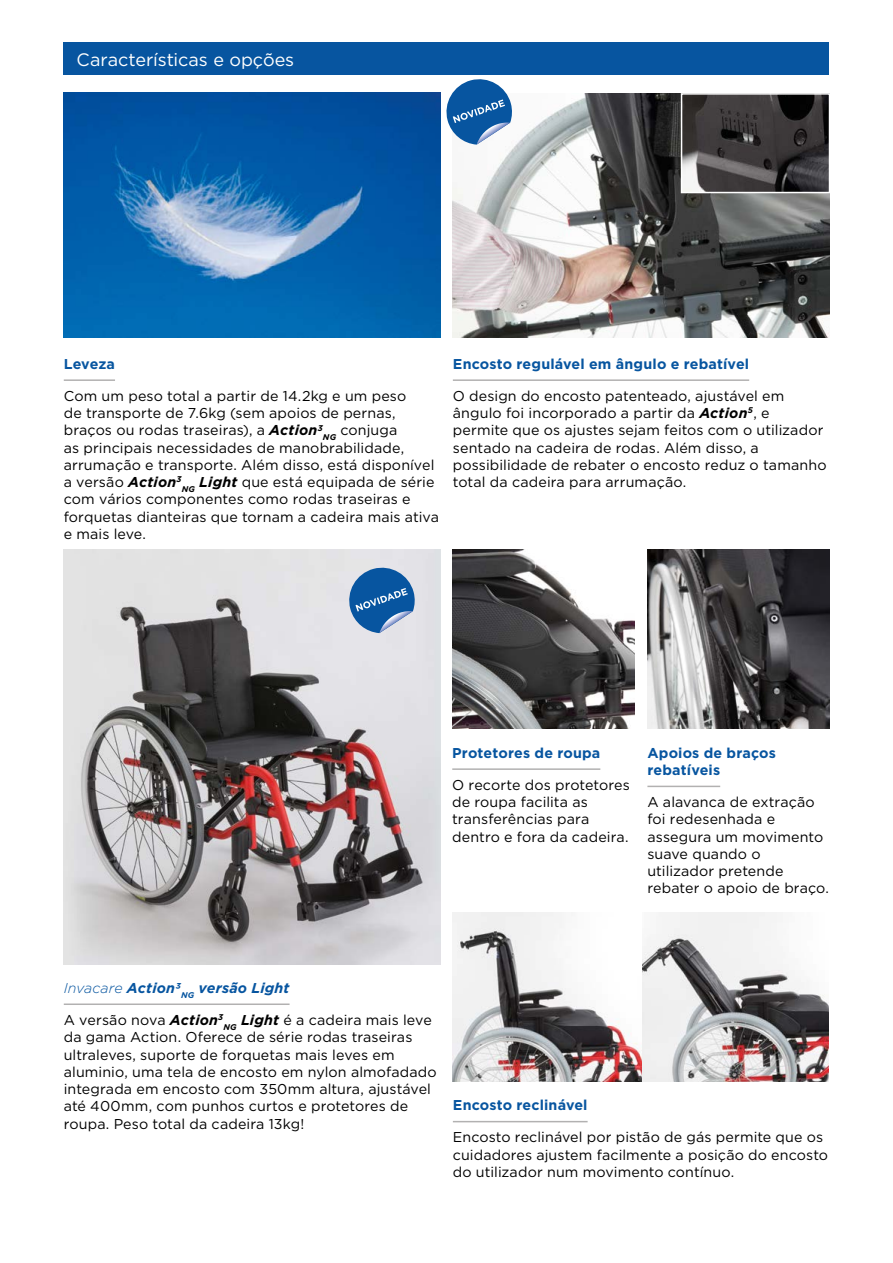
<style>
.page{position:relative;width:893px;height:1263px;background:#fff}
.page>*{position:absolute;margin:0;border:0;box-sizing:border-box;transform-origin:0 0}
.t1{font:18px "Gotham";color:#fff}
.t2{font:14.25px/17.2px "Gotham";letter-spacing:.01em;color:#000}
.t3{font:700 14.25px/17.2px "Gotham";letter-spacing:.01em;color:#0755a0}
.t4{font:italic 700 14.25px "Gotham";letter-spacing:.01em;color:#0755a0}
.s1{font-weight:700;font-style:italic}
.s2{font-weight:300}
</style>
<div class="page">
<div style="left:64px;top:43px;width:765px;height:32px;background:#0755a0"></div>
<img style="left:64px;top:92px;width:377px;height:245px">
<img style="left:452px;top:549px;width:182px;height:180px">
<img style="left:647px;top:549px;width:182px;height:180px">
<img style="left:453px;top:94px;width:376px;height:243px">
<img style="left:684px;top:96px;width:143px;height:94px">
<div style="left:681px;top:93px;width:149px;height:100px;border:2px solid #fff"></div>
<img style="left:453px;top:912px;width:376px;height:170px">
<hr style="left:64px;top:379px;width:51px;height:2px;background:#b2b1b1">
<hr style="left:452px;top:768px;width:148px;height:2px;background:#b2b1b1">
<hr style="left:647px;top:786px;width:73px;height:1px;background:#b2b1b1">
<hr style="left:453px;top:379px;width:296px;height:2px;background:#b2b1b1">
<hr style="left:453px;top:1121px;width:135px;height:1px;background:#b2b1b1">
<img style="left:64px;top:549px;width:376px;height:415px">
<hr style="left:64px;top:1003px;width:226px;height:2px;background:#b2b1b1">
<svg style="left:446px;top:79px;width:67px;height:66px"></svg>
<svg style="left:346px;top:564px;width:69px;height:69px;background:#608ebd"></svg>
<p class="t1" style="left:77px;top:48px;width:219px">Características e opções</p>
<p class="t3" style="left:64px;top:355px;width:53px">Leveza</p>
<p class="t2" style="left:64px;top:387px;width:377px">Com um peso total a partir de 14.2kg e um peso<br>de transporte de 7.6kg (sem apoios de pernas, braços ou rodas traseiras), a <span class="s1">Action</span><sup>3</sup><sub>NG</sub> conjuga<br>as principais necessidades de manobrabilidade, arrumação e transporte. Além disso, está disponível a versão <span class="s1">Action</span><sup>3</sup><sub>NG</sub> <span class="s1">Light</span> que está equipada de série com vários componentes como rodas traseiras e forquetas dianteiras que tornam a cadeira mais ativa e mais leve.</p>
<p class="t3" style="left:453px;top:355px;width:298px">Encosto regulável em ângulo e rebatível</p>
<p class="t2" style="left:453px;top:387px;width:375px">O design do encosto patenteado, ajustável em ângulo foi incorporado a partir da <span class="s1">Action</span><sup>5</sup>, e permite que os ajustes sejam feitos com o utilizador sentado na cadeira de rodas. Além disso, a possibilidade de rebater o encosto reduz o tamanho total da cadeira para arrumação.</p>
<p class="t3" style="left:452px;top:744px;width:150px">Protetores de roupa</p>
<p class="t2" style="left:452px;top:776px;width:179px">O recorte dos protetores de roupa facilita as transferências para dentro e fora da cadeira.</p>
<p class="t3" style="left:647px;top:744px;width:130px">Apoios de braços rebatíveis</p>
<p class="t2" style="left:647px;top:793px;width:183px">A alavanca de extração foi redesenhada e assegura um movimento suave quando o utilizador pretende rebater o apoio de braço.</p>
<p class="t4" style="left:64px;top:978px;width:227px"><span class="s2">Invacare</span> Action3<sub>NG</sub> versão Light</p>
<p class="t2" style="left:64px;top:1011px;width:374px">A versão nova <span class="s1">Action</span><sup>3</sup><sub>NG</sub> <span class="s1">Light</span> é a cadeira mais leve da gama Action. Oferece de série rodas traseiras ultraleves, suporte de forquetas mais leves em aluminio, uma tela de encosto em nylon almofadado integrada em encosto com 350mm altura, ajustável até 400mm, com punhos curtos e protetores de roupa. Peso total da cadeira 13kg!</p>
<p class="t3" style="left:453px;top:1096px;width:136px">Encosto reclinável</p>
<p class="t2" style="left:453px;top:1128px;width:377px">Encosto reclinável por pistão de gás permite que os cuidadores ajustem facilmente a posição do encosto do utilizador num movimento contínuo.</p>
</div>
